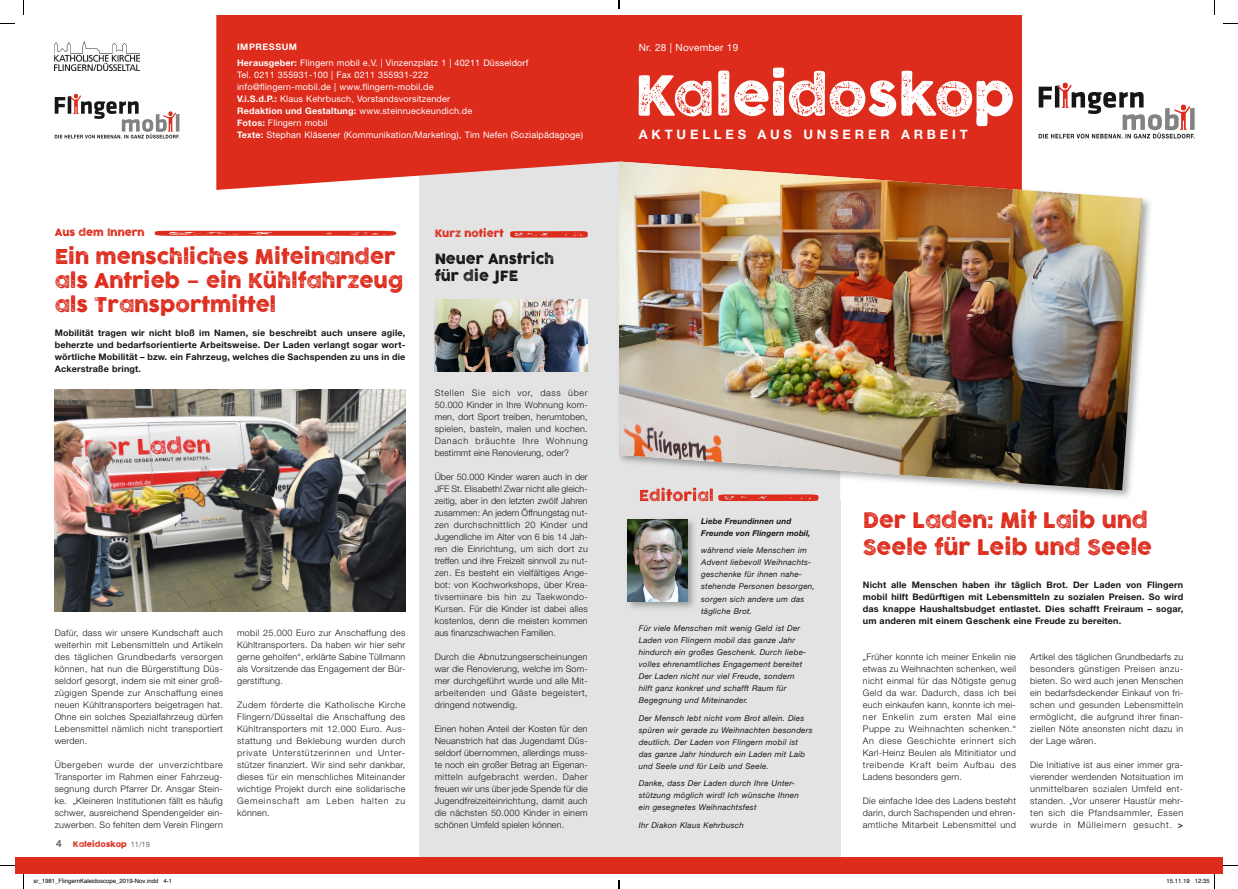
<style>
.page{position:relative;width:1238px;height:889px;background:#fff}
.page>*{position:absolute;margin:0;border:0;box-sizing:border-box;transform-origin:0 0}
.t1{font:54px "COCOGOOSELETTERPRESS";letter-spacing:-.015em;color:#fff}
.t2{font:21px/27.3px "COCOGOOSELETTERPRESS";color:#dd2b1c}
.t3{font:20px/24px "COCOGOOSELETTERPRESS";color:#dd2b1c}
.t4{font:14px/17px "COCOGOOSELETTERPRESS";color:#151616}
.t5{font:700 13px "Helvetica Neue LT Std";letter-spacing:.295em;color:#fff}
.t6{font:10px "COCOGOOSELETTERPRESS";color:#dd2b1c}
.t7{font:10px "Helvetica Neue LT Std";letter-spacing:.02em;color:#fff}
.t8{font:700 10px "Helvetica Neue LT Std";color:#686868}
.t9{font:300 9px/12px "Helvetica Neue LT Std";letter-spacing:.025em;color:#151616;text-align:justify}
.t10{font:700 9px/12px "Helvetica Neue LT Std";letter-spacing:.02em;color:#151616;text-align:justify}
.t11{font:9px/12px "Helvetica Neue LT Std";letter-spacing:.02em;color:#fff}
.t12{font:700 9px "Helvetica Neue LT Std";letter-spacing:.06em;color:#fff}
.t13{font:500 9px "Helvetica Neue LT Std";color:#151616}
.t14{font:italic 8px/12px "Helvetica Neue LT Std";letter-spacing:.03em;color:#151616}
.t15{font:italic 700 8px/12px "Helvetica Neue LT Std";letter-spacing:.01em;color:#151616}
.t16{font:7.5px "COCOGOOSELETTERPRESS";color:#dd2b1c}
.t17{font:6px "Helvetica";color:#000}
.s1{font-weight:700}
.s2{font-family:"Helvetica Neue LT Std";color:#686868}
</style>
<div class="page">
<div style="left:619px;top:15px;width:402px;height:237px;background:#dd2b1c"></div>
<div style="left:619px;top:432px;width:221px;height:433px;background:#e3e3e3"></div>
<div style="left:419px;top:144px;width:200px;height:721px;background:#e3e3e3"></div>
<svg style="left:216px;top:15px;width:403px;height:175px;background:#de3a2c"></svg>
<svg style="left:55px;top:94px;width:124px;height:45px"></svg>
<svg style="left:1038px;top:83px;width:156px;height:56px"></svg>
<svg style="left:510px;top:231px;width:78px;height:7px"></svg>
<img style="left:55px;top:42px;width:85px;height:29px">
<svg style="left:719px;top:500px;width:99px;height:1px"></svg>
<svg style="left:155px;top:231px;width:241px;height:5px"></svg>
<img style="left:435px;top:300px;width:153px;height:72px">
<img style="left:1021px;top:160px;width:129px;height:337px">
<img style="left:616px;top:162px;width:3px;height:28px">
<img style="left:640px;top:490px;width:43px;height:10px">
<img style="left:684px;top:490px;width:29px;height:10px">
<img style="left:718px;top:494px;width:100px;height:6px">
<img style="left:619px;top:162px;width:523px;height:328px">
<img style="left:627px;top:519px;width:68px;height:90px">
<img style="left:627px;top:519px;width:60px;height:82px">
<img style="left:55px;top:390px;width:350px;height:222px">
<div style="left:15px;top:858px;width:1208px;height:16px;background:#dd2b1c"></div>
<svg style="left:0;top:23px;width:15px;height:1px"></svg>
<svg style="left:1223px;top:23px;width:15px;height:1px"></svg>
<svg style="left:0;top:865px;width:15px;height:1px"></svg>
<svg style="left:1223px;top:865px;width:15px;height:1px"></svg>
<svg style="left:23px;top:0;width:1px;height:15px"></svg>
<svg style="left:23px;top:874px;width:1px;height:15px"></svg>
<svg style="left:1214px;top:0;width:1px;height:15px"></svg>
<svg style="left:1214px;top:874px;width:1px;height:15px"></svg>
<svg style="left:618px;top:0;width:2px;height:9px"></svg>
<svg style="left:618px;top:880px;width:2px;height:9px"></svg>
<p class="t12" style="left:237px;top:41px;width:61px">IMPRESSUM</p>
<p class="t6" style="left:55px;top:227px;width:91px">Aus dem Innern</p>
<p class="t11" style="left:237px;top:57px;width:347px"><span class="s1">Herausgeber:</span> Flingern mobil e.V. | Vinzenzplatz 1 | 40211 Düsseldorf<br>Tel. 0211 355931-100 | Fax 0211 355931-222<br>info@flingern-mobil.de | www.flingern-mobil.de<br><span class="s1">V.i.S.d.P.:</span> Klaus Kehrbusch, Vorstandsvorsitzender<br><span class="s1">Redaktion und Gestaltung:</span> www.steinrueckeundich.de<br><span class="s1">Fotos:</span> Flingern mobil<br><span class="s1">Texte:</span> Stephan Kläsener (Kommunikation/Marketing), Tim Nefen (Sozialpädagoge)</p>
<p class="t6" style="left:435px;top:228px;width:71px">Kurz notiert</p>
<h3 class="t3" style="left:55px;top:245px;width:350px">Ein menschliches Miteinander als Antrieb – ein Kühlfahrzeug als Transportmittel</h3>
<p class="t10" style="left:55px;top:326px;width:352px">Mobilität tragen wir nicht bloß im Namen, sie beschreibt auch unsere agile, beherzte und bedarfsorientierte Arbeitsweise. Der Laden verlangt sogar wort&shy;wörtliche Mobilität – bzw. ein Fahrzeug, welches die Sachspenden zu uns in die Ackerstraße bringt.</p>
<p class="t9" style="left:55px;top:626px;width:170px">Dafür, dass wir unsere Kundschaft auch weiterhin mit Lebensmitteln und Artikeln des täglichen Grundbedarfs versorgen können, hat nun die Bürgerstiftung Düs&shy;seldorf gesorgt, indem sie mit einer groß&shy;zügigen Spende zur Anschaffung eines neuen Kühltransporters beigetragen hat.<br>Ohne ein solches Spezialfahrzeug dürfen Lebensmittel nämlich nicht transportiert werden.</p>
<p class="t9" style="left:55px;top:758px;width:170px">Übergeben wurde der unverzichtbare Transporter im Rahmen einer Fahrzeug&shy;segnung durch Pfarrer Dr. Ansgar Stein&shy;ke. „Kleineren Institutionen fällt es häufig schwer, ausreichend Spenden gelder ein&shy;zuwerben. So fehlten dem Verein Flingern</p>
<p class="t9" style="left:237px;top:626px;width:170px">mobil 25.000 Euro zur Anschaffung des Kühltransporters. Da haben wir hier sehr gerne geholfen“, erklärte Sabine Tüllmann als Vorsitzende das Engagement der Bür&shy;gerstiftung.</p>
<p class="t9" style="left:237px;top:698px;width:170px">Zudem förderte die Katholische Kirche Flingern/Düsseltal die Anschaffung des Kühltransporters mit 12.000 Euro. Aus&shy;stattung und Beklebung wurden durch private Unterstützerinnen und Unter&shy;stützer finanziert. Wir sind sehr dankbar, dieses für ein menschliches Miteinander wichtige Projekt durch eine solidarische Gemeinschaft am Leben halten zu können.</p>
<h3 class="t4" style="left:435px;top:250px;width:121px">Neuer Anstrich für die JFE</h3>
<p class="t9" style="left:435px;top:386px;width:155px">Stellen Sie sich vor, dass über 50.000 Kin der in Ihre Wohnung kom&shy;men, dort Sport treiben, herumtoben, spielen, basteln, malen und kochen.<br>Danach bräuchte Ihre Wohnung be stimmt eine Renovierung, oder?</p>
<p class="t9" style="left:435px;top:470px;width:155px">Über 50.000 Kinder waren auch in der JFE St. Elisabeth! Zwar nicht alle gleich&shy;zeitig, aber in den letzten zwölf Jahren zusammen: An jedem Öffnungstag nut&shy;zen durchschnittlich 20 Kinder und Jugendliche im Alter von 6 bis 14 Jah&shy;ren die Einrichtung, um sich dort zu treffen und ihre Freizeit sinnvoll zu nut&shy;zen. Es besteht ein vielfältiges Ange&shy;bot: von Kochworkshops, über Krea&shy;tivseminare bis hin zu Taekwondo-Kursen. Für die Kinder ist dabei alles kostenlos, denn die meisten kommen aus finanzschwachen Familien.</p>
<p class="t9" style="left:435px;top:650px;width:155px">Durch die Abnutzungserscheinungen war die Renovierung, welche im Som&shy;mer durchgeführt wurde und alle Mit&shy;arbeitenden und Gäste begeistert, dringend notwendig.</p>
<p class="t9" style="left:435px;top:722px;width:155px">Einen hohen Anteil der Kosten für den Neuanstrich hat das Jugendamt Düs&shy;seldorf übernommen, allerdings muss&shy;te noch ein großer Betrag an Eigenan&shy;mitteln aufgebracht werden. Daher freuen wir uns über jede Spende für die Jugendfreizeiteinrichtung, damit auch die nächsten 50.000 Kinder in einem schönen Umfeld spielen können.</p>
<p class="t7" style="left:639px;top:41px;width:101px">Nr. 28 | November 19</p>
<h1 class="t1" style="left:634px;top:65px;width:381px">Kaleidoskop</h1>
<h3 class="t5" style="left:639px;top:126px;width:330px">AKTUELLES AUS UNSERER ARBEIT</h3>
<p class="t15" style="left:701px;top:515px;width:111px">Liebe Freundinnen und<br>Freunde von Flingern mobil,</p>
<p class="t14" style="left:701px;top:544px;width:115px">während viele Menschen im<br>Advent liebevoll Weihnachts&shy;geschenke für ihnen nahe&shy;stehende Personen besorgen, sorgen sich andere um das tägliche Brot.</p>
<p class="t14" style="left:639px;top:622px;width:169px">Für viele Menschen mit wenig Geld ist Der Laden von Flingern mobil das ganze Jahr hindurch ein großes Geschenk. Durch liebe&shy;volles ehrenamtliches Engagement bereitet Der Laden nicht nur viel Freude, sondern hilft ganz konkret und schafft Raum für Begegnung und Miteinander.</p>
<p class="t14" style="left:639px;top:712px;width:175px">Der Mensch lebt nicht vom Brot allein. Dies spüren wir gerade zu Weihnachten besonders deutlich. Der Laden von Flingern mobil ist das ganze Jahr hindurch ein Laden mit Laib und Seele und für Leib und Seele.</p>
<p class="t14" style="left:639px;top:777px;width:161px">Danke, dass Der Laden durch Ihre Unter&shy;stützung möglich wird! Ich wünsche Ihnen ein gesegnetes Weihnachtsfest</p>
<p class="t14" style="left:639px;top:819px;width:107px">Ihr Diakon Klaus Kehrbusch</p>
<h2 class="t2" style="left:863px;top:507px;width:291px">Der Laden: Mit Laib und<br>Seele für Leib und Seele</h2>
<p class="t10" style="left:863px;top:578px;width:322px">Nicht alle Menschen haben ihr täglich Brot. Der Laden von Flingern mobil hilft Bedürftigen mit Lebensmitteln zu sozialen Preisen. So wird das knappe Haushaltsbudget entlastet. Dies schafft Freiraum – sogar, um anderen mit einem Geschenk eine Freude zu bereiten.</p>
<p class="t9" style="left:863px;top:650px;width:155px">„Früher konnte ich meiner Enkelin nie etwas zu Weihnachten schenken, weil nicht einmal für das Nötigste genug Geld da war. Dadurch, dass ich bei euch einkaufen kann, konnte ich mei&shy;ner Enkelin zum ersten Mal eine Puppe zu Weihnachten schenken.“ An diese Geschichte erinnert sich Karl-Heinz Beulen als Mitinitiator und treibende Kraft beim Aufbau des Ladens besonders gern.</p>
<p class="t9" style="left:863px;top:794px;width:155px">Die einfache Idee des Ladens besteht darin, durch Sachspenden und ehren&shy;amtliche Mitarbeit Lebensmittel und</p>
<p class="t9" style="left:1030px;top:650px;width:155px">Artikel des täglichen Grundbedarfs zu besonders günstigen Preisen anzu&shy;bieten. So wird auch jenen Menschen ein bedarfsdeckender Einkauf von fri&shy;schen und gesunden Lebensmitteln ermöglicht, die aufgrund ihrer finan&shy;ziellen Nöte ansonsten nicht dazu in der Lage wären.</p>
<p class="t9" style="left:1030px;top:758px;width:155px">Die Initiative ist aus einer immer gra&shy;vierender werdenden Notsituation im unmittelbaren sozialen Umfeld ent&shy;standen. „Vor unserer Haustür mehr&shy;ten sich die Pfandsammler, Essen wurde in Mülleimern gesucht.</p>
<p class="t13" style="left:1177px;top:819px;width:7px">&gt;</p>
<p class="t8" style="left:56px;top:837px;width:7px">4</p>
<p class="t16" style="left:73px;top:840px;width:78px">Kaleidoskop <span class="s2">11/19</span></p>
<p class="t17" style="left:34px;top:876px;width:140px">sr_1981_FlingernKaleidoscope_2019-Nov.indd 4-1</p>
<p class="t17" style="left:1166px;top:876px;width:45px">15.11.19 12:35</p>
</div>
